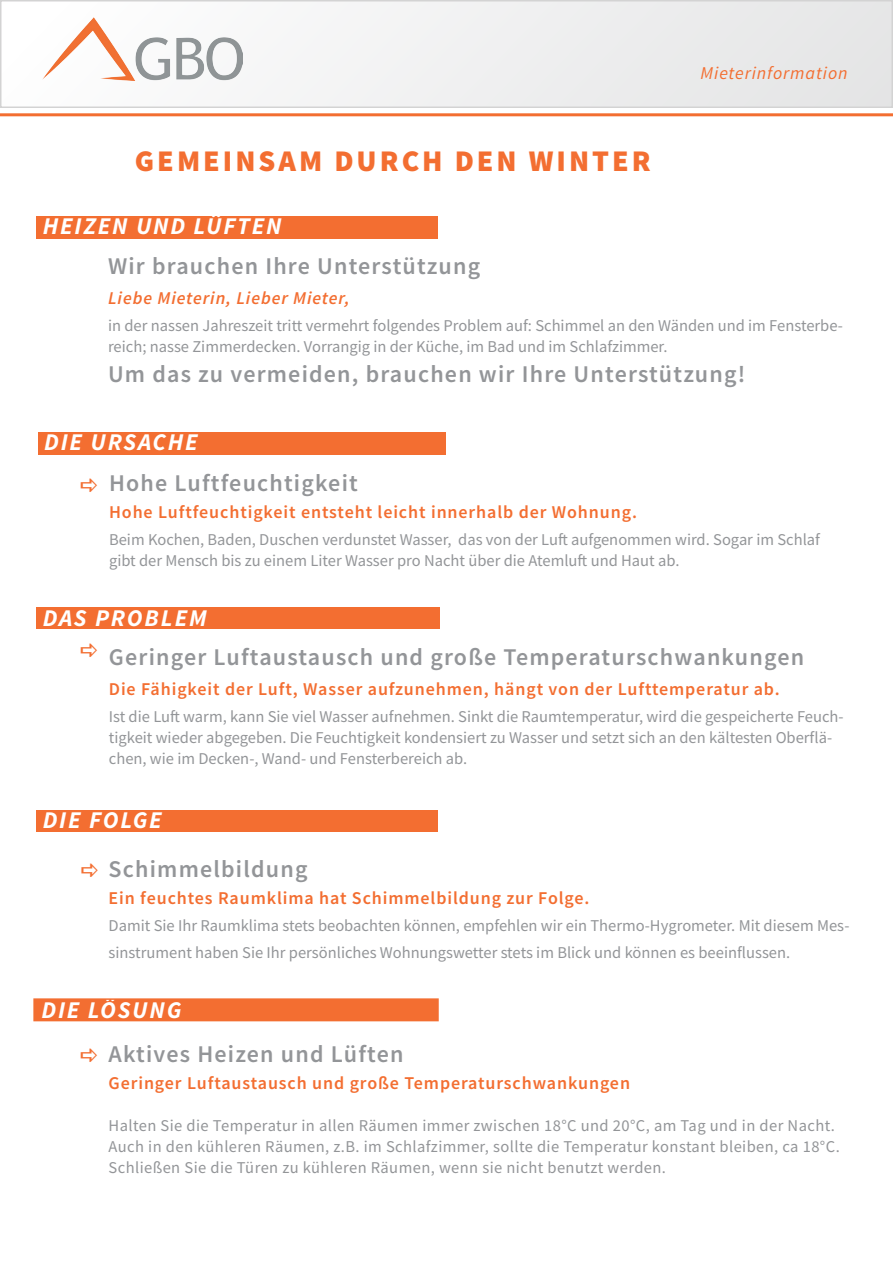
<style>
.page{position:relative;width:893px;height:1263px;background:#fff}
.page>*{position:absolute;margin:0;border:0;box-sizing:border-box;transform-origin:0 0}
.t1{font:900 30px "Source Sans Pro";letter-spacing:.1em;color:#f36e31}
.t2{font:600 24px "Source Sans Pro";letter-spacing:.05em;color:#939598}
.t3{font:italic 700 24px "Source Sans Pro";letter-spacing:.075em;color:#fff}
.t4{font:600 18px "Source Sans Pro";letter-spacing:.05em;color:#f36e31}
.t5{font:italic 600 18px "Source Sans Pro";letter-spacing:.05em;color:#f36e31}
.t6{font:italic 18px "Source Sans Pro";letter-spacing:.05em;color:#f36e31}
.t7{font:16.5px/21px "Source Sans Pro";color:#939598}
.t8{font:16.5px/21px "Source Sans Pro";letter-spacing:.025em;color:#939598}
</style>
<div class="page">
<div style="left:1px;top:1px;width:891px;height:106px;background:linear-gradient(to right,#fefefe,#e4e5e6)"></div>
<img style="left:43px;top:17px;width:199px;height:64px">
<hr style="left:0;top:113px;width:893px;height:3px;background:#f36e31">
<div style="left:36px;top:216px;width:402px;height:22px;background:#f36e31"></div>
<div style="left:38px;top:432px;width:408px;height:22px;background:#f36e31"></div>
<div style="left:36px;top:608px;width:403px;height:21px;background:#f36e31"></div>
<div style="left:36px;top:810px;width:402px;height:21px;background:#f36e31"></div>
<div style="left:34px;top:999px;width:404px;height:21px;background:#f36e31"></div>
<div style="left:33px;top:998px;width:406px;height:23px;border:2px solid #f36e31"></div>
<h1 class="t1" style="left:135px;top:140px;width:517px">GEMEINSAM DURCH DEN WINTER</h1>
<p class="t6" style="left:701px;top:62px;width:149px">Mieterinformation</p>
<h2 class="t3" style="left:43px;top:210px;width:240px">HEIZEN UND LÜFTEN</h2>
<h2 class="t2" style="left:108px;top:251px;width:374px">Wir brauchen Ihre Unterstützung</h2>
<p class="t5" style="left:108px;top:287px;width:243px">Liebe Mieterin, Lieber Mieter,</p>
<p class="t7" style="left:108px;top:315px;width:736px">in der nassen Jahreszeit tritt vermehrt folgendes Problem auf: Schimmel an den Wänden und im Fensterbe&shy;reich; nasse Zimmerdecken. Vorrangig in der Küche, im Bad und im Schlafzimmer.</p>
<h2 class="t2" style="left:108px;top:359px;width:639px">Um das zu vermeiden, brauchen wir Ihre Unterstützung!</h2>
<h2 class="t3" style="left:44px;top:426px;width:155px">DIE URSACHE</h2>
<h2 class="t2" style="left:109px;top:467px;width:250px">Hohe Luftfeuchtigkeit</h2>
<p class="t4" style="left:109px;top:500px;width:529px">Hohe Luftfeuchtigkeit entsteht leicht innerhalb der Wohnung.</p>
<p class="t7" style="left:109px;top:529px;width:712px">Beim Kochen, Baden, Duschen verdunstet Wasser, das von der Luft aufgenommen wird. Sogar im Schlaf gibt der Mensch bis zu einem Liter Wasser pro Nacht über die Atemluft und Haut ab.</p>
<h2 class="t3" style="left:43px;top:601px;width:166px">DAS PROBLEM</h2>
<h2 class="t2" style="left:109px;top:641px;width:697px">Geringer Luftaustausch und große Temperaturschwankungen</h2>
<p class="t4" style="left:109px;top:677px;width:672px">Die Fähigkeit der Luft, Wasser aufzunehmen, hängt von der Lufttemperatur ab.</p>
<p class="t7" style="left:109px;top:706px;width:736px">Ist die Luft warm, kann Sie viel Wasser aufnehmen. Sinkt die Raumtemperatur, wird die gespeicherte Feuch&shy;tigkeit wieder abgegeben. Die Feuchtigkeit kondensiert zu Wasser und setzt sich an den kältesten Oberflä&shy;chen, wie im Decken-, Wand- und Fensterbereich ab.</p>
<h2 class="t3" style="left:43px;top:804px;width:121px">DIE FOLGE</h2>
<h2 class="t2" style="left:109px;top:853px;width:200px">Schimmelbildung</h2>
<p class="t4" style="left:109px;top:886px;width:482px">Ein feuchtes Raumklima hat Schimmelbildung zur Folge.</p>
<p class="t7" style="left:109px;top:912px;width:742px;line-height:27px">Damit Sie Ihr Raumklima stets beobachten können, empfehlen wir ein Thermo-Hygrometer. Mit diesem Mes&shy;sinstrument haben Sie Ihr persönliches Wohnungswetter stets im Blick und können es beeinflussen.</p>
<h2 class="t3" style="left:41px;top:994px;width:141px">DIE LÖSUNG</h2>
<h2 class="t2" style="left:109px;top:1038px;width:296px">Aktives Heizen und Lüften</h2>
<p class="t4" style="left:109px;top:1071px;width:523px">Geringer Luftaustausch und große Temperaturschwankungen</p>
<p class="t8" style="left:109px;top:1115px;width:733px">Halten Sie die Temperatur in allen Räumen immer zwischen 18°C und 20°C, am Tag und in der Nacht.<br>Auch in den kühleren Räumen, z.B. im Schlafzimmer, sollte die Temperatur konstant bleiben, ca 18°C.<br>Schließen Sie die Türen zu kühleren Räumen, wenn sie nicht benutzt werden.</p>
</div>
